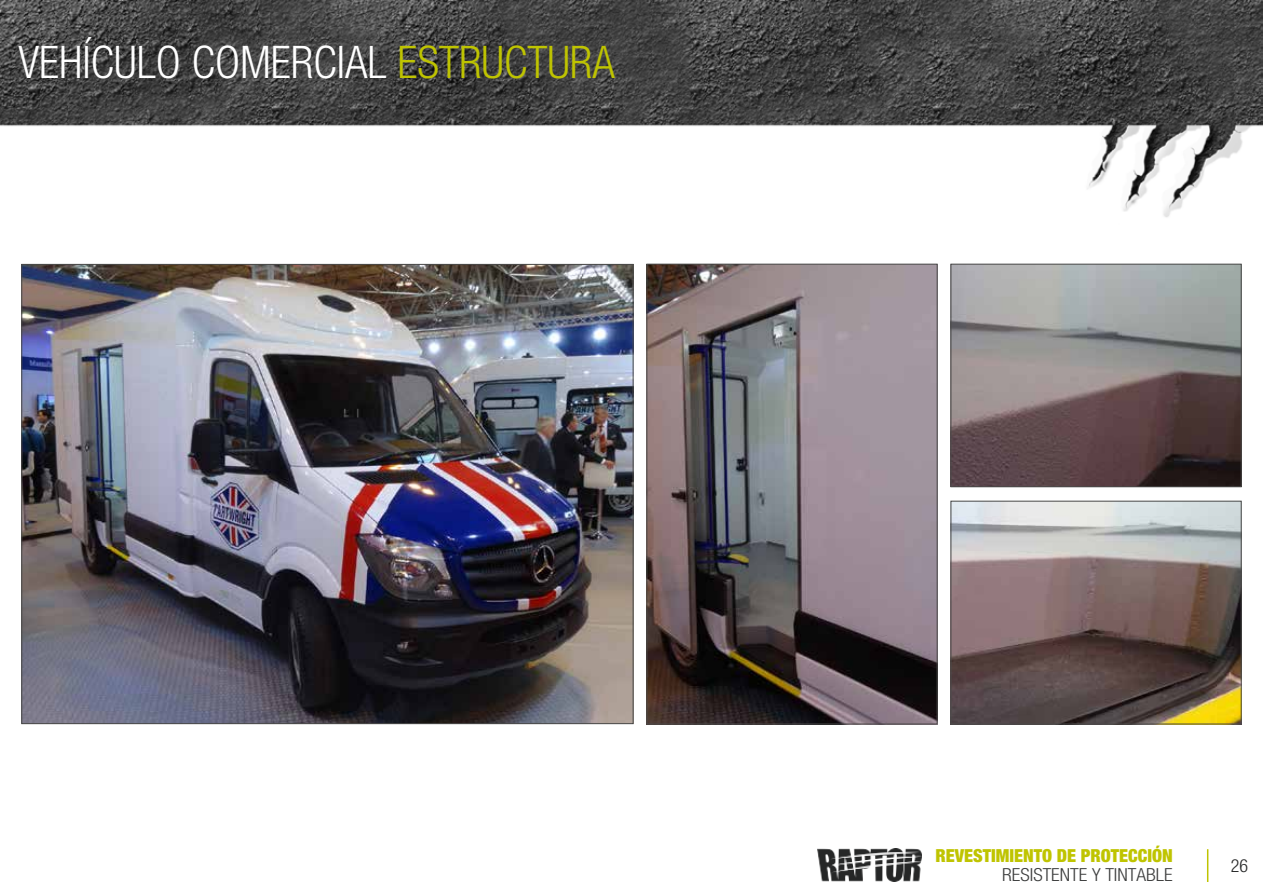
<style>
.page{position:relative;width:1263px;height:893px;background:#fff}
.page>*{position:absolute;margin:0;border:0;box-sizing:border-box;transform-origin:0 0}
.t1{font:300 condensed 45px "Helvetica Neue LT Pro";color:#fff}
.t2{font:900 condensed 18px "Helvetica Neue LT Pro";color:#bfc401}
.t3{font:300 condensed 18px "Helvetica Neue LT Pro";color:#3c3d3d;scale:1.07 1}
.t4{font:300 condensed 18px "Helvetica Neue LT Pro";color:#262727}
.s1{color:#bfc401}
</style>
<div class="page">
<img style="left:0;top:0;width:1263px;height:882px">
<img style="left:818px;top:848px;width:103px;height:34px">
<hr style="left:1207px;top:849px;width:1px;height:33px;background:#bfc401">
<img style="left:648px;top:266px;width:288px;height:456px">
<div style="left:646px;top:264px;width:292px;height:460px;border:1px solid #4a4a49"></div>
<img style="left:23px;top:266px;width:609px;height:456px">
<img style="left:952px;top:503px;width:288px;height:219px">
<div style="left:950px;top:501px;width:292px;height:223px;border:1px solid #4a4a49"></div>
<img style="left:952px;top:266px;width:288px;height:219px">
<div style="left:950px;top:264px;width:292px;height:223px;border:1px solid #4a4a49"></div>
<p class="t1" style="left:18px;top:37px;width:598px">VEHÍCULO COMERCIAL <span class="s1">ESTRUCTURA</span></p>
<p class="t2" style="left:935px;top:844px;width:239px">REVESTIMIENTO DE PROTECCIÓN</p>
<p class="t3" style="left:1002px;top:864px;width:161px">RESISTENTE Y TINTABLE</p>
<p class="t4" style="left:1231px;top:855px;width:19px">26</p>
</div>
